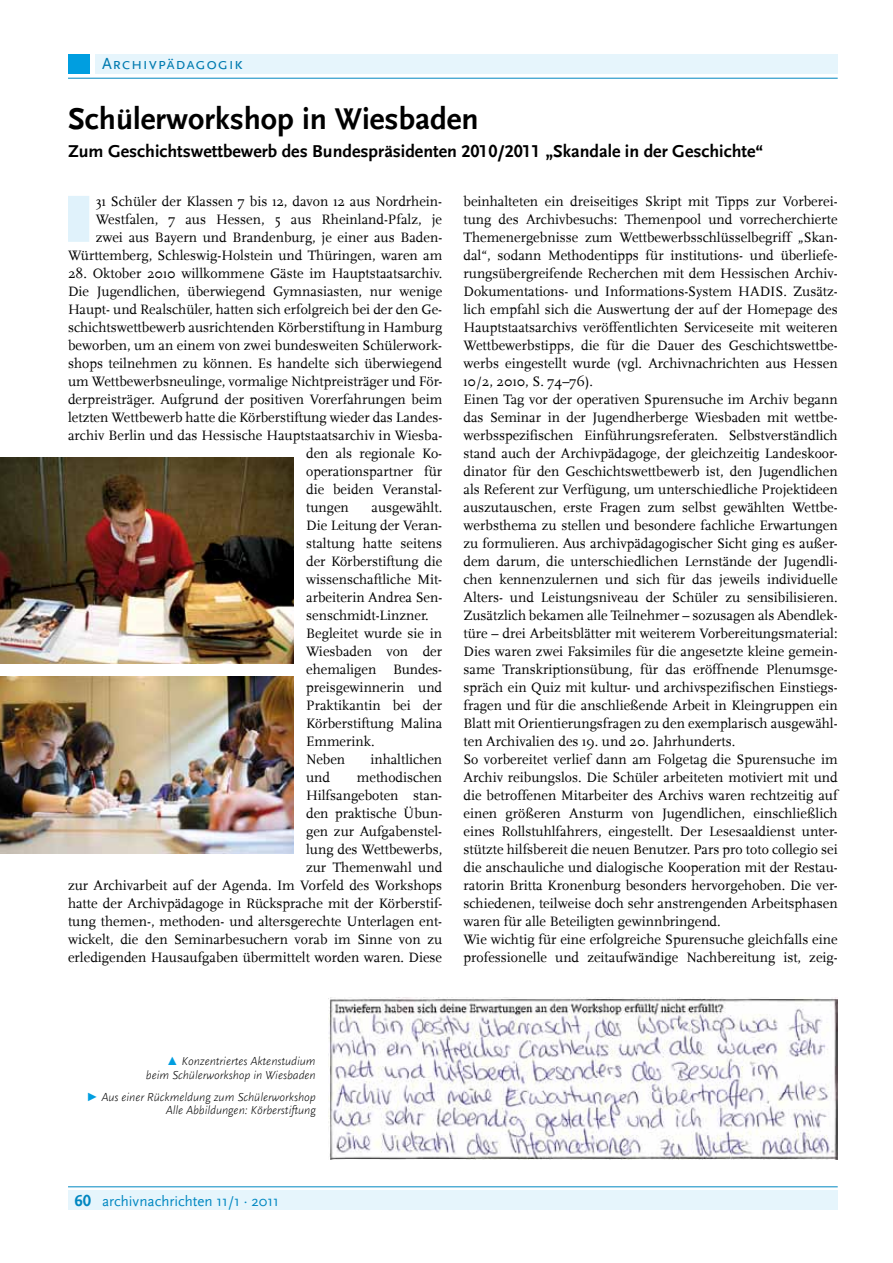
<style>
.page{position:relative;width:893px;height:1263px;background:#fff}
.page>*{position:absolute;margin:0;border:0;box-sizing:border-box;transform-origin:0 0}
.t1{font:700 31.5px "Scala Sans LF";color:#000}
.t2{font:700 18px "Scala Sans LF";color:#000}
.t3{font:16.5px "Scala Sans Caps";letter-spacing:.04em;color:#007bb0}
.t4{font:15px "Scala Sans";color:#0087c1}
.t5{font:14.25px/18px "Scala";color:#000;text-align:right}
.t6{font:italic 300 12px/13.5px "Scala Sans";letter-spacing:-.005em;color:#000;text-align:right}
.s1{font-family:"Arial";font-weight:400;font-style:normal;color:#009ee0}
.s2{font-family:"Scala Sans LF";font-weight:700;font-size:16.5px}
</style>
<div class="page">
<hr style="left:68px;top:1186px;width:770px;height:1px;background:#0087c1">
<div style="left:68px;top:1191px;width:770px;height:19px;background:#e6f5fc"></div>
<div style="left:68px;top:196px;width:21px;height:46px;background:#e0f2fb"></div>
<img style="left:329px;top:998px;width:509px;height:162px">
<img style="left:0;top:676px;width:293px;height:178px">
<img style="left:0;top:458px;width:293px;height:206px">
<hr style="left:68px;top:78px;width:770px;height:1px;background:#0087c1">
<div style="left:96px;top:54px;width:742px;height:20px;background:#e6f5fc"></div>
<div style="left:68px;top:54px;width:21px;height:20px;background:#009ee0"></div>
<p class="t3" style="left:102px;top:55px;width:143px">Archivpädagogik</p>
<p class="t4" style="left:89px;top:57px;width:105px">Archivpädagogik</p>
<h1 class="t1" style="left:68px;top:101px;width:412px">Schülerworkshop in Wiesbaden</h1>
<p class="t2" style="left:68px;top:141px;width:697px">Zum Geschichtswettbewerb des Bundespräsidenten 2010/2011 „Skandale in der Geschichte“</p>
<p class="t5" style="left:68px;top:192px;width:376px">31 Schüler der Klassen 7 bis 12, davon 12 aus Nordrhein-Westfalen, 7 aus Hessen, 5 aus Rheinland-Pfalz, je zwei aus Bayern und Brandenburg, je einer aus Baden-Württemberg, Schleswig-Holstein und Thüringen, waren am</p>
<p class="t5" style="left:68px;top:264px;width:376px">28. Oktober 2010 willkommene Gäste im Hauptstaatsarchiv.</p>
<p class="t5" style="left:68px;top:282px;width:376px">Die Jugendlichen, überwiegend Gymnasiasten, nur wenige</p>
<p class="t5" style="left:68px;top:300px;width:376px">Haupt- und Realschüler, hatten sich erfolgreich bei der den Ge-</p>
<p class="t5" style="left:68px;top:318px;width:376px">schichtswettbewerb ausrichtenden Körberstiftung in Hamburg</p>
<p class="t5" style="left:68px;top:336px;width:376px">beworben, um an einem von zwei bundesweiten Schülerwork-</p>
<p class="t5" style="left:68px;top:354px;width:376px">shops teilnehmen zu können. Es handelte sich überwiegend</p>
<p class="t5" style="left:68px;top:372px;width:376px">um Wettbewerbsneulinge, vormalige Nichtpreisträger und För-</p>
<p class="t5" style="left:68px;top:390px;width:376px">derpreisträger. Aufgrund der positiven Vorerfahrungen beim</p>
<p class="t5" style="left:68px;top:408px;width:376px">letzten Wettbewerb hatte die Körberstiftung wieder das Landes-</p>
<p class="t5" style="left:68px;top:426px;width:376px">archiv Berlin und das Hessische Hauptstaatsarchiv in Wiesba-</p>
<p class="t5" style="left:306px;top:444px;width:138px">den als regionale Ko-</p>
<p class="t5" style="left:306px;top:462px;width:138px">operationspartner für</p>
<p class="t5" style="left:306px;top:480px;width:138px">die beiden Veranstal-</p>
<p class="t5" style="left:306px;top:498px;width:44px">tungen</p>
<p class="t5" style="left:463px;top:192px;width:376px;text-align:left">beinhalteten ein dreiseitiges Skript mit Tipps zur Vorberei&shy;tung des Archivbesuchs: Themenpool und vorrecherchierte Themenergebnisse zum Wettbewerbsschlüsselbegriff „Skan&shy;dal“, sodann Methodentipps für institutions- und überliefe&shy;rungsübergreifende Recherchen mit dem Hessischen Archiv-Dokumentations- und Informations-System HADIS. Zusätz&shy;lich empfahl sich die Auswertung der auf der Homepage des Hauptstaatsarchivs veröffentlichten Serviceseite mit weiteren Wettbewerbstipps, die für die Dauer des Geschichtswettbe&shy;werbs eingestellt wurde (vgl. Archivnachrichten aus Hessen 10/2, 2010, S. 74–76).<br>Einen Tag vor der operativen Spurensuche im Archiv begann das Seminar in der Jugendherberge Wiesbaden mit wettbe&shy;werbsspezifischen Einführungsreferaten. Selbstverständlich stand auch der Archivpädagoge, der gleichzeitig Landeskoor&shy;dinator für den Geschichtswettbewerb ist, den Jugendlichen als Referent zur Verfügung, um unterschiedliche Projektideen auszutauschen, erste Fragen zum selbst gewählten Wettbe&shy;werbsthema zu stellen und besondere fachliche Erwartungen zu formulieren. Aus archivpädagogischer Sicht ging es außer&shy;dem darum, die unterschiedlichen Lernstände der Jugendli&shy;chen kennenzulernen und sich für das jeweils individuelle Alters- und Leistungsniveau der Schüler zu sensibilisieren.<br>Zusätzlich bekamen alle Teilnehmer – sozusagen als Abendlek&shy;türe – drei Arbeitsblätter mit weiterem Vorbereitungsmaterial:<br>Dies waren zwei Faksimiles für die angesetzte kleine gemein&shy;same Transkriptionsübung, für das eröffnende Plenumsge&shy;spräch ein Quiz mit kultur- und archivspezifischen Einstiegs&shy;fragen und für die anschließende Arbeit in Kleingruppen ein Blatt mit Orientierungsfragen zu den exemplarisch ausgewähl&shy;ten Archivalien des 19. und 20. Jahrhunderts.<br>So vorbereitet verlief dann am Folgetag die Spurensuche im Archiv reibungslos. Die Schüler arbeiteten motiviert mit und die betroffenen Mitarbeiter des Archivs waren rechtzeitig auf einen größeren Ansturm von Jugendlichen, einschließlich eines Rollstuhlfahrers, eingestellt. Der Lesesaaldienst unter&shy;stützte hilfsbereit die neuen Benutzer. Pars pro toto collegio sei die anschauliche und dialogische Kooperation mit der Restau&shy;ratorin Britta Kronenburg besonders hervorgehoben. Die ver&shy;schiedenen, teilweise doch sehr anstrengenden Arbeitsphasen waren für alle Beteiligten gewinnbringend.<br>Wie wichtig für eine erfolgreiche Spurensuche gleichfalls eine professionelle und zeitaufwändige Nachbereitung ist, zeig-</p>
<p class="t5" style="left:306px;top:498px;width:138px;text-align:left;text-indent:65px">ausgewählt.<br>Die Leitung der Veran&shy;staltung hatte seitens der Körberstiftung die wissenschaftliche Mit&shy;arbeiterin Andrea Sen&shy;senschmidt-Linzner.<br>Begleitet wurde sie in<br>Wiesbaden von der ehemaligen Bundes&shy;preisgewinnerin und<br>Praktikantin bei der<br>Körberstiftung Malina<br>Emmerink.<br>Neben</p>
<p class="t5" style="left:370px;top:750px;width:73px">inhaltlichen</p>
<p class="t5" style="left:68px;top:768px;width:376px">methodischen<br>Hilfsangeboten stan-<br>den praktische Übun-<br>gen zur Aufgabenstel-<br>lung des Wettbewerbs,<br>zur Themenwahl und<br>zur Archivarbeit auf der Agenda. Im Vorfeld des Workshops hatte der Archivpädagoge in Rücksprache mit der Körberstif&shy;tung themen-, methoden- und altersgerechte Unterlagen ent&shy;wickelt, die den Seminarbesuchern vorab im Sinne von zu erledigenden Hausaufgaben übermittelt worden waren. Diese</p>
<p class="t5" style="left:306px;top:768px;width:25px">und</p>
<p class="t6" style="left:146px;top:1055px;width:172px"><span class="s1">▲</span> Konzentriertes Aktenstudium beim Schülerworkshop in Wiesbaden</p>
<p class="t6" style="left:86px;top:1090px;width:231px"><span class="s1">►</span> Aus einer Rückmeldung zum Schülerworkshop<br>Alle Abbildungen: Körberstiftung</p>
<p class="t4" style="left:74px;top:1192px;width:206px"><span class="s2">60</span> archivnachrichten 11/1 · 2011</p>
</div>
